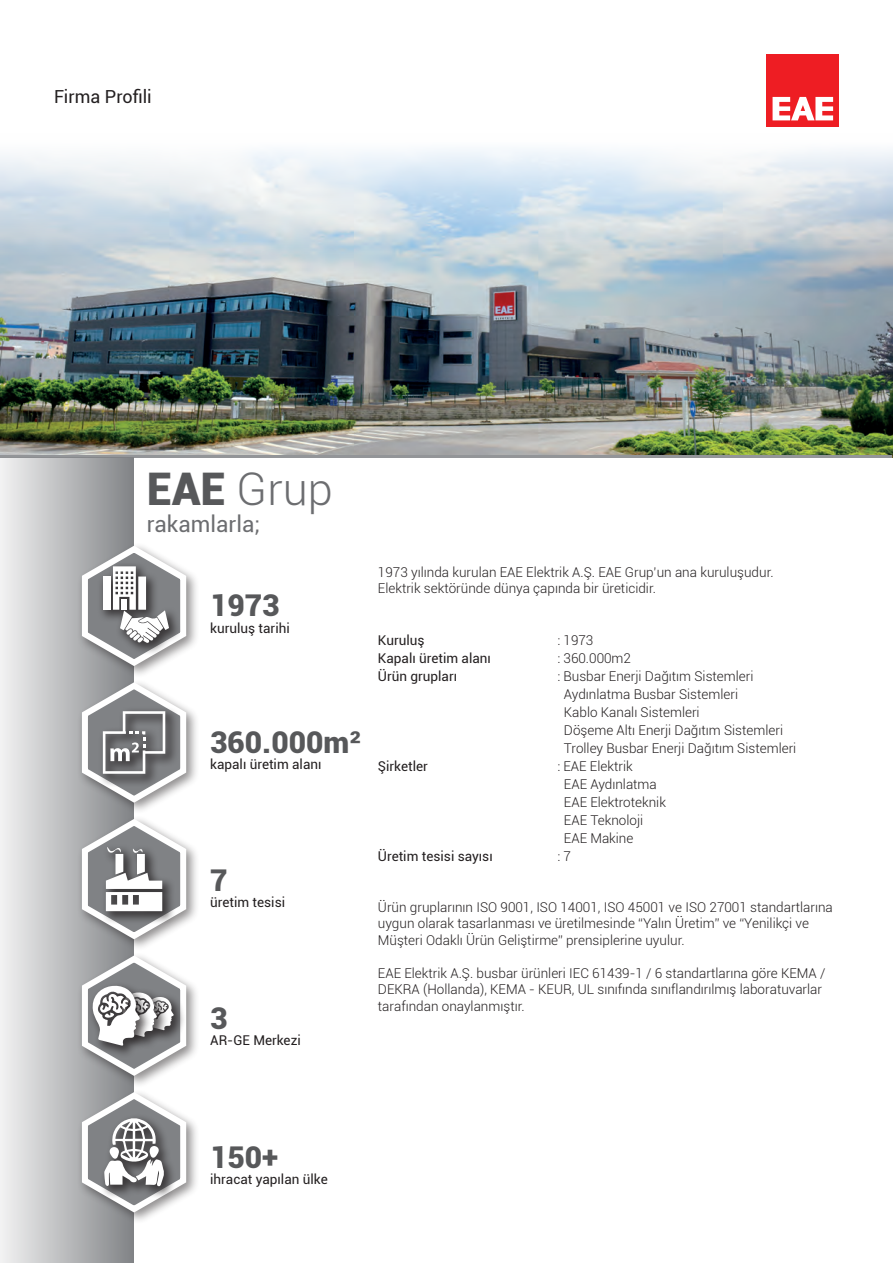
<style>
.page{position:relative;width:893px;height:1263px;background:#fff}
.page>*{position:absolute;margin:0;border:0;box-sizing:border-box;transform-origin:0 0}
.t1{font:300 45px "Roboto";color:#6c6d70}
.t2{font:900 30px "Roboto";color:#57585a}
.t3{font:22.5px "Roboto";color:#6c6d70}
.t4{font:18px "Roboto";color:#231f20}
.t5{font:300 13.5px/16.5px "Roboto";color:#231f20}
.t6{font:13.5px/18px "Roboto";color:#231f20}
.s1{font-weight:900;color:#57585a}
</style>
<div class="page">
<img style="left:0;top:149px;width:893px;height:309px">
<hr style="left:0;top:455px;width:891px;height:3px;background:#939598">
<div style="left:0;top:458px;width:134px;height:805px;background:linear-gradient(to right,#f2f2f3,#818487)"></div>
<div style="left:77px;top:541px;width:122px;height:138px;background:#231f20;opacity:.5"></div>
<div style="left:77px;top:678px;width:122px;height:137px;background:#231f20;opacity:.5"></div>
<div style="left:77px;top:815px;width:122px;height:137px;background:#231f20;opacity:.5"></div>
<div style="left:77px;top:951px;width:122px;height:137px;background:#231f20;opacity:.5"></div>
<div style="left:77px;top:1088px;width:122px;height:137px;background:#231f20;opacity:.5"></div>
<svg style="left:77px;top:541px;width:114px;height:130px"></svg>
<svg style="left:77px;top:677px;width:114px;height:130px"></svg>
<svg style="left:77px;top:814px;width:114px;height:130px"></svg>
<svg style="left:77px;top:1087px;width:114px;height:130px"></svg>
<svg style="left:77px;top:951px;width:114px;height:129px"></svg>
<div style="left:767px;top:54px;width:72px;height:72px;background:#ee1d23"></div>
<svg style="left:773px;top:97px;width:60px;height:23px"></svg>
<h3 class="t4" style="left:54px;top:84px;width:99px">Firma Profili</h3>
<h1 class="t1" style="left:147px;top:457px;width:188px"><span class="s1">EAE</span> Grup</h1>
<h3 class="t3" style="left:147px;top:508px;width:115px">rakamlarla;</h3>
<h2 class="t2" style="left:210px;top:584px;width:71px">1973</h2>
<p class="t6" style="left:210px;top:618px;width:81px">kuruluş tarihi</p>
<h2 class="t2" style="left:210px;top:721px;width:153px">360.000m²</h2>
<p class="t6" style="left:210px;top:754px;width:113px">kapalı üretim alanı</p>
<h2 class="t2" style="left:210px;top:859px;width:19px">7</h2>
<p class="t6" style="left:210px;top:893px;width:76px">üretim tesisi</p>
<h2 class="t2" style="left:210px;top:997px;width:19px">3</h2>
<p class="t6" style="left:210px;top:1031px;width:92px">AR-GE Merkezi</p>
<p class="t5" style="left:378px;top:563px;width:397px">1973 yılında kurulan EAE Elektrik A.Ş. EAE Grup’un ana kuruluşudur.<br>Elektrik sektöründe dünya çapında bir üreticidir.</p>
<p class="t6" style="left:378px;top:630px;width:115px">Kuruluş<br>Kapalı üretim alanı<br>Ürün grupları</p>
<p class="t6" style="left:378px;top:756px;width:51px">Şirketler</p>
<p class="t6" style="left:378px;top:846px;width:116px">Üretim tesisi sayısı</p>
<p class="t5" style="left:557px;top:631px;width:38px">: 1973</p>
<p class="t5" style="left:557px;top:649px;width:75px">: 360.000m2</p>
<p class="t5" style="left:557px;top:667px;width:198px">: Busbar Enerji Dağıtım Sistemleri</p>
<p class="t5" style="left:564px;top:685px;width:176px">Aydınlatma Busbar Sistemleri</p>
<p class="t5" style="left:564px;top:703px;width:137px">Kablo Kanalı Sistemleri</p>
<p class="t5" style="left:564px;top:721px;width:221px">Döşeme Altı Enerji Dağıtım Sistemleri</p>
<p class="t5" style="left:564px;top:739px;width:234px">Trolley Busbar Enerji Dağıtım Sistemleri</p>
<p class="t5" style="left:557px;top:757px;width:77px">: EAE Elektrik</p>
<p class="t5" style="left:564px;top:775px;width:94px">EAE Aydınlatma</p>
<p class="t5" style="left:564px;top:793px;width:104px">EAE Elektroteknik</p>
<p class="t5" style="left:564px;top:811px;width:81px">EAE Teknoloji</p>
<p class="t5" style="left:564px;top:829px;width:71px">EAE Makine</p>
<p class="t5" style="left:557px;top:847px;width:15px">: 7</p>
<p class="t5" style="left:378px;top:898px;width:456px">Ürün gruplarının ISO 9001, ISO 14001, ISO 45001 ve ISO 27001 standartlarına uygun olarak tasarlanması ve üretilmesinde “Yalın Üretim” ve “Yenilikçi ve<br>Müşteri Odaklı Ürün Geliştirme” prensiplerine uyulur.</p>
<p class="t5" style="left:378px;top:964px;width:449px">EAE Elektrik A.Ş. busbar ürünleri IEC 61439-1 / 6 standartlarına göre KEMA /<br>DEKRA (Hollanda), KEMA - KEUR, UL sınıfında sınıflandırılmış laboratuvarlar tarafından onaylanmıştır.</p>
<h2 class="t2" style="left:210px;top:1135px;width:70px">150+</h2>
<p class="t6" style="left:210px;top:1169px;width:119px">ihracat yapılan ülke</p>
</div>
